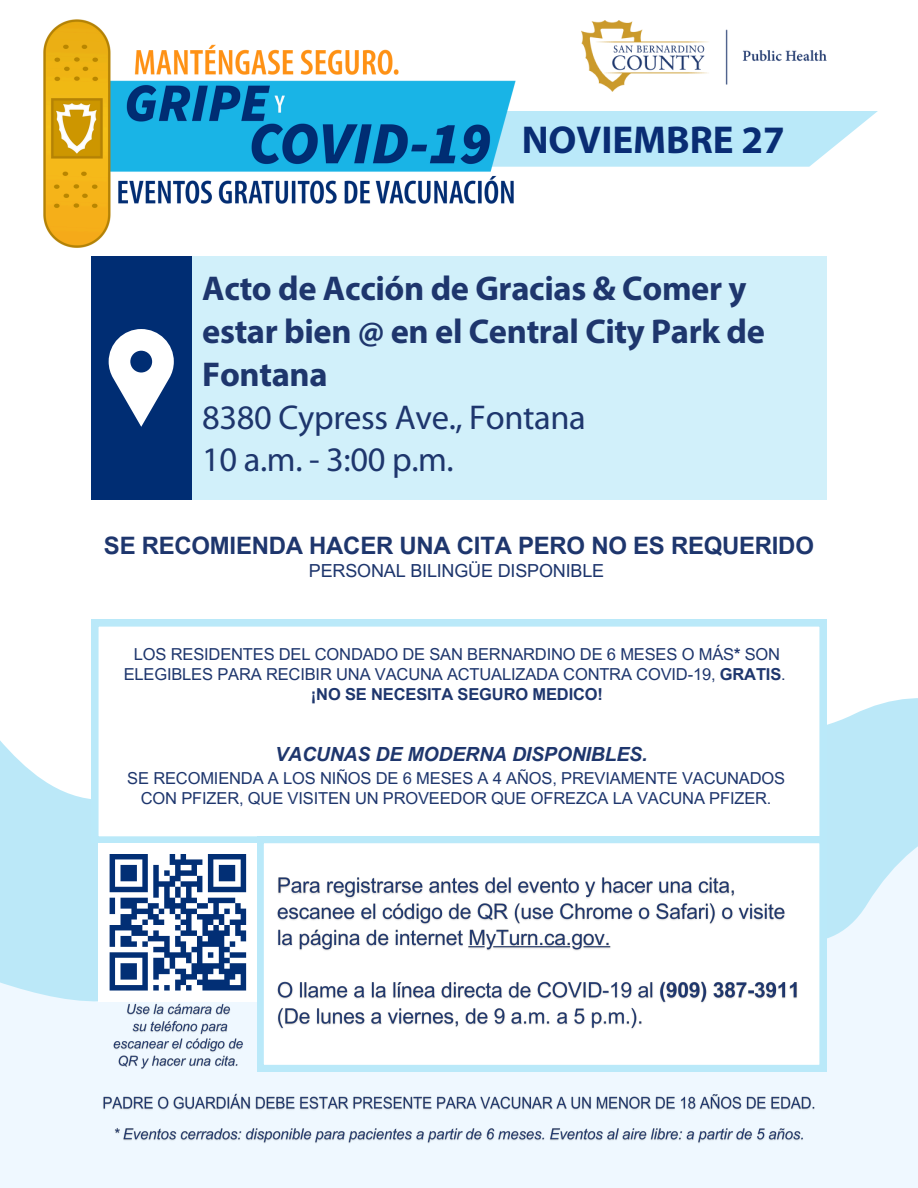
<style>
.page{position:relative;width:918px;height:1188px;background:#fff}
.page>*{position:absolute;margin:0;border:0;box-sizing:border-box;transform-origin:0 0}
.t1{font:700 39px "Myriad Pro";color:#092d74}
.t2{font:700 34.5px/42.8px "Myriad Pro";letter-spacing:-.01em;color:#1e366d}
.t3{font:34.5px "Myriad Pro";color:#1e366d}
.t4{font:700 24px "Arial MT Pro";letter-spacing:-.01em;color:#1e366d}
.t5{font:italic 700 19.5px "Arial MT Pro";letter-spacing:-.01em;color:#1e366d}
.t6{font:18px "Arial MT Pro";letter-spacing:-.01em;color:#1e366d}
.t7{font:16.5px/20.2px "Arial MT Pro";letter-spacing:-.01em;color:#1e366d;text-align:center}
.s1{font-weight:400}
.s2{font-weight:700}
</style>
<div class="page">
<svg style="left:0;top:677px;width:918px;height:89px"></svg>
<svg style="left:0;top:766px;width:918px;height:422px;fill:#eff8ff"></svg>
<svg style="left:92px;top:620px;width:734px;height:223px"></svg>
<svg style="left:257px;top:836px;width:569px;height:236px"></svg>
<div style="left:99px;top:843px;width:158px;height:158px;background:#fff"></div>
<div style="left:110px;top:854px;width:38px;height:5px;background:#022f75"></div>
<div style="left:121px;top:865px;width:16px;height:5px;background:#022f75"></div>
<div style="left:121px;top:870px;width:16px;height:6px;background:#022f75"></div>
<div style="left:121px;top:876px;width:16px;height:5px;background:#022f75"></div>
<svg style="left:110px;top:859px;width:5px;height:28px"></svg>
<div style="left:110px;top:887px;width:38px;height:5px;background:#022f75"></div>
<div style="left:121px;top:898px;width:27px;height:5px;background:#022f75"></div>
<div style="left:121px;top:903px;width:16px;height:6px;background:#022f75"></div>
<svg style="left:110px;top:898px;width:5px;height:16px"></svg>
<div style="left:131px;top:909px;width:22px;height:5px;background:#022f75"></div>
<div style="left:121px;top:914px;width:16px;height:6px;background:#022f75"></div>
<div style="left:121px;top:920px;width:10px;height:5px;background:#022f75"></div>
<div style="left:110px;top:925px;width:32px;height:5px;background:#022f75"></div>
<div style="left:131px;top:930px;width:17px;height:6px;background:#022f75"></div>
<div style="left:121px;top:936px;width:10px;height:5px;background:#022f75"></div>
<svg style="left:110px;top:930px;width:5px;height:17px"></svg>
<div style="left:121px;top:941px;width:16px;height:6px;background:#022f75"></div>
<div style="left:110px;top:952px;width:38px;height:6px;background:#022f75"></div>
<div style="left:121px;top:963px;width:16px;height:6px;background:#022f75"></div>
<div style="left:121px;top:969px;width:16px;height:5px;background:#022f75"></div>
<div style="left:121px;top:974px;width:16px;height:6px;background:#022f75"></div>
<svg style="left:110px;top:958px;width:5px;height:27px"></svg>
<div style="left:110px;top:985px;width:38px;height:6px;background:#022f75"></div>
<svg style="left:142px;top:854px;width:104px;height:137px"></svg>
<div style="left:202px;top:985px;width:44px;height:6px;background:#022f75"></div>
<svg style="left:563px;top:111px;width:315px;height:56px"></svg>
<img style="left:581px;top:20px;width:246px;height:71px">
<div style="left:92px;top:256px;width:100px;height:244px;background:#002d73"></div>
<svg style="left:109px;top:329px;width:65px;height:98px"></svg>
<img style="left:274px;top:874px;width:527px;height:158px">
<div style="left:192px;top:256px;width:634px;height:244px;background:#d1f0fa"></div>
<img style="left:100px;top:1092px;width:719px;height:21px">
<img style="left:110px;top:1002px;width:137px;height:70px">
<img style="left:112px;top:1125px;width:696px;height:22px">
<img style="left:43px;top:19px;width:520px;height:229px">
<h6 class="t1" style="left:522px;top:123px;width:265px">NOVIEMBRE 27</h6>
<p class="t2" style="left:202px;top:270px;width:564px">Acto de Acción de Gracias &amp; Comer y estar bien @ en el Central City Park de<br>Fontana<br><span class="s1">8380 Cypress Ave., Fontana</span></p>
<p class="t3" style="left:202px;top:445px;width:253px">10 a.m. - 3:00 p.m.</p>
<h2 class="t4" style="left:104px;top:536px;width:712px">SE RECOMIENDA HACER UNA CITA PERO NO ES REQUERIDO</h2>
<p class="t6" style="left:309px;top:564px;width:297px">PERSONAL BILINGÜE DISPONIBLE</p>
<p class="t7" style="left:124px;top:646px;width:664px">LOS RESIDENTES DEL CONDADO DE SAN BERNARDINO DE 6 MESES O MÁS<span class="s2">*</span> SON<br>ELEGIBLES PARA RECIBIR UNA VACUNA ACTUALIZADA CONTRA COVID-19, <span class="s2">GRATIS</span>. <span class="s2">¡NO SE NECESITA SEGURO MEDICO!</span></p>
<p class="t5" style="left:275px;top:747px;width:374px">VACUNAS DE MODERNA DISPONIBLES.</p>
<p class="t7" style="left:127px;top:770px;width:659px">SE RECOMIENDA A LOS NIÑOS DE 6 MESES A 4 AÑOS, PREVIAMENTE VACUNADOS<br>CON PFIZER, QUE VISITEN UN PROVEEDOR QUE OFREZCA LA VACUNA PFIZER.</p>
</div>
